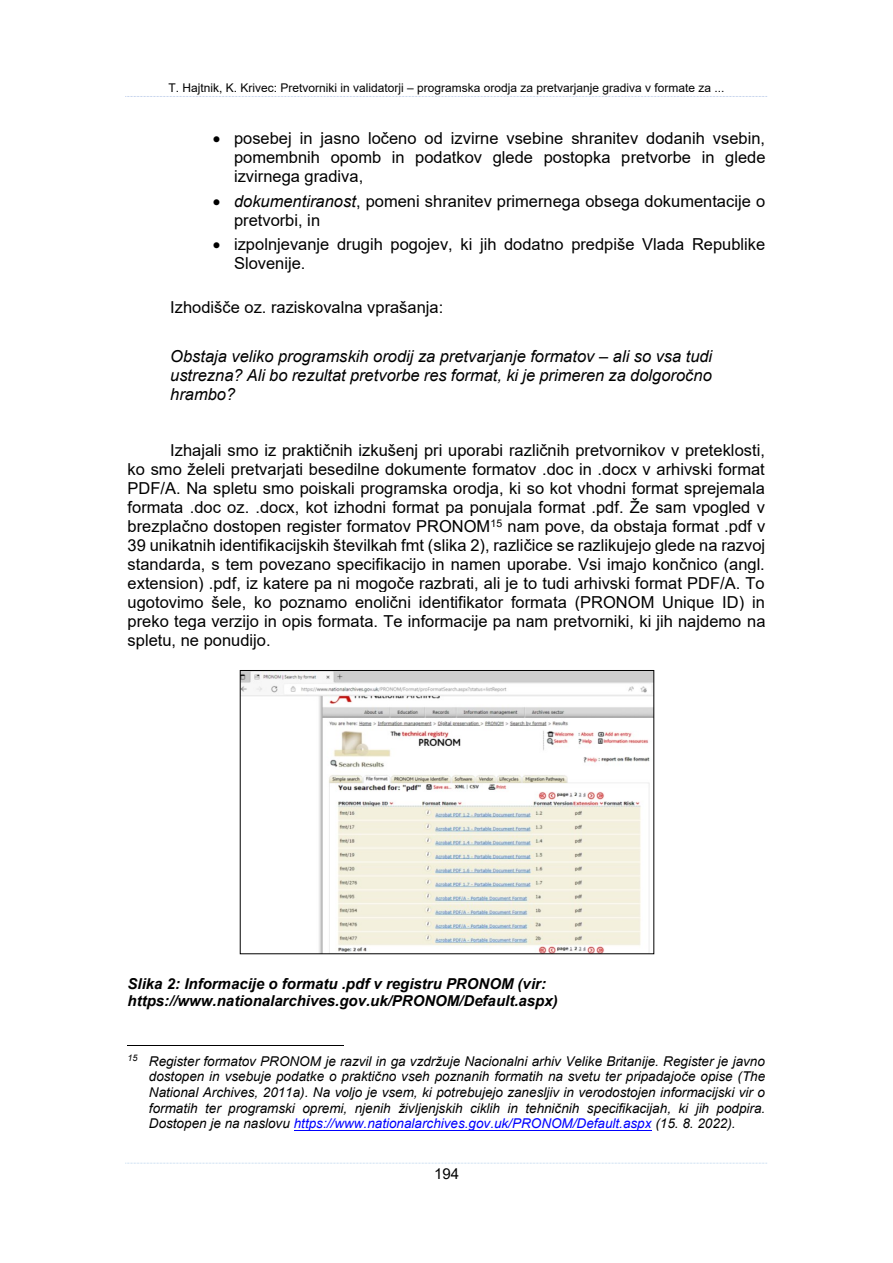
<style>
.page{position:relative;width:893px;height:1263px;background:#fff}
.page>*{position:absolute;margin:0;border:0;box-sizing:border-box;transform-origin:0 0}
.t1{font:16.5px/18.9px "Arial";color:#000;text-align:justify}
.t2{font:italic 16.5px/19px "Arial";color:#000;text-align:justify}
.t3{font:italic 700 15px/17.2px "Arial";color:#000}
.t4{font:15px "Arial";color:#000}
.t5{font:italic 13.5px/15.5px "Arial";color:#000;text-align:justify}
.t6{font:12px "Arial";color:#000}
.s1{font-style:italic}
.s2{color:#00f}
</style>
<div class="page">
<svg style="left:125px;top:96px;width:643px;height:1px"></svg>
<svg style="left:125px;top:1163px;width:642px;height:1px"></svg>
<hr style="left:128px;top:1045px;width:216px;height:1px;background:#000">
<hr style="left:294px;top:1129px;width:358px;height:1px;background:#00f">
<img style="left:242px;top:672px;width:410px;height:280px">
<div style="left:240px;top:670px;width:414px;height:284px;border:1px solid #000"></div>
<p class="t6" style="left:169px;top:81px;width:557px">T. Hajtnik, K. Krivec: Pretvorniki in validatorji – programska orodja za pretvarjanje gradiva v formate za ...</p>
<p class="t1" style="left:234px;top:129px;width:533px;text-indent:-21px">• posebej in jasno ločeno od izvirne vsebine shranitev dodanih vsebin, pomembnih opomb in podatkov glede postopka pretvorbe in glede izvirnega gradiva,</p>
<p class="t1" style="left:234px;top:191px;width:533px;text-indent:-21px">• <span class="s1">dokumentiranost</span>, pomeni shranitev primernega obsega dokumentacije o pretvorbi, in</p>
<p class="t1" style="left:234px;top:235px;width:533px;text-indent:-21px">• izpolnjevanje drugih pogojev, ki jih dodatno predpiše Vlada Republike<br>Slovenije.</p>
<p class="t1" style="left:170px;top:298px;width:275px">Izhodišče oz. raziskovalna vprašanja:</p>
<p class="t2" style="left:170px;top:347px;width:544px">Obstaja veliko programskih orodij za pretvarjanje formatov – ali so vsa tudi ustrezna? Ali bo rezultat pretvorbe res format, ki je primeren za dolgoročno hrambo?</p>
<p class="t1" style="left:128px;top:441px;width:639px;text-indent:43px">Izhajali smo iz praktičnih izkušenj pri uporabi različnih pretvornikov v preteklosti, ko smo želeli pretvarjati besedilne dokumente formatov .doc in .docx v arhivski format PDF/A. Na spletu smo poiskali programska orodja, ki so kot vhodni format sprejemala formata .doc oz. .docx, kot izhodni format pa ponujala format .pdf. Že sam vpogled v brezplačno dostopen register formatov PRONOM<sup>15</sup> nam pove, da obstaja format .pdf v 39 unikatnih identifikacijskih številkah fmt (slika 2), različice se razlikujejo glede na razvoj standarda, s tem povezano specifikacijo in namen uporabe. Vsi imajo končnico (angl. extension) .pdf, iz katere pa ni mogoče razbrati, ali je to tudi arhivski format PDF/A. To ugotovimo šele, ko poznamo enolični identifikator formata (PRONOM Unique ID) in preko tega verzijo in opis formata. Te informacije pa nam pretvorniki, ki jih najdemo na spletu, ne ponudijo.</p>
<p class="t3" style="left:128px;top:975px;width:432px">Slika 2: Informacije o formatu .pdf v registru PRONOM (vir: https://www.nationalarchives.gov.uk/PRONOM/Default.aspx)</p>
<p class="t5" style="left:149px;top:1053px;width:618px;text-indent:-21px"><sup>15</sup> Register formatov PRONOM je razvil in ga vzdržuje Nacionalni arhiv Velike Britanije. Register je javno dostopen in vsebuje podatke o praktično vseh poznanih formatih na svetu ter pripadajoče opise (The National Archives, 2011a). Na voljo je vsem, ki potrebujejo zanesljiv in verodostojen informacijski vir o formatih ter programski opremi, njenih življenjskih ciklih in tehničnih specifikacijah, ki jih podpira.<br>Dostopen je na naslovu <span class="s2">https://www.nationalarchives.gov.uk/PRONOM/Default.aspx</span> (15. 8. 2022).</p>
<p class="t4" style="left:434px;top:1165px;width:27px">194</p>
</div>
